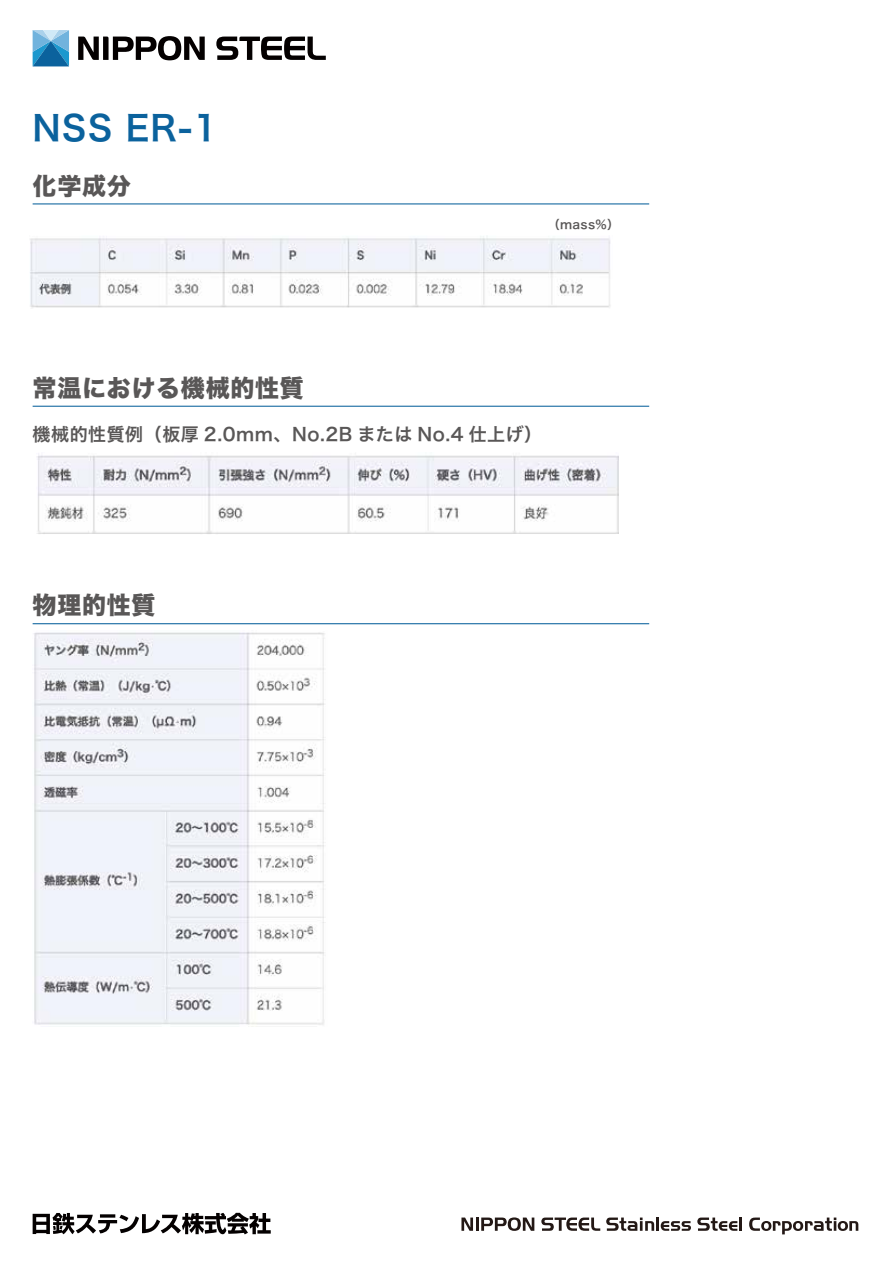
<style>
.page{position:relative;width:893px;height:1263px;background:#fff}
.page>*{position:absolute;margin:0;border:0;box-sizing:border-box;transform-origin:0 0}
.t1{font:34.5px "Hira Kaku Pro W6";color:#0b629d}
.t2{font:24px "Hira Kaku Std W8";letter-spacing:.03em;color:#595757}
.t3{font:18px "Hira Kaku Pro W6";letter-spacing:.03em;color:#595757}
.t4{font:12px "Hira Kaku Pro W6";color:#595757}
</style>
<div class="page">
<hr style="left:33px;top:203px;width:616px;height:1px;background:#0b629d">
<hr style="left:33px;top:406px;width:616px;height:1px;background:#0b629d">
<hr style="left:33px;top:623px;width:616px;height:1px;background:#0b629d">
<img style="left:30px;top:236px;width:581px;height:72px">
<img style="left:37px;top:453px;width:582px;height:81px">
<img style="left:34px;top:632px;width:292px;height:393px">
<svg style="left:33px;top:30px;width:36px;height:36px"></svg>
<svg style="left:78px;top:36px;width:127px;height:24px"></svg>
<svg style="left:216px;top:37px;width:110px;height:23px"></svg>
<svg style="left:33px;top:1213px;width:238px;height:21px"></svg>
<svg style="left:461px;top:1217px;width:12px;height:14px"></svg>
<hr style="left:476px;top:1217px;width:3px;height:14px;background:#231815">
<svg style="left:481px;top:1217px;width:53px;height:14px"></svg>
<svg style="left:541px;top:1217px;width:59px;height:14px"></svg>
<svg style="left:606px;top:1217px;width:48px;height:14px"></svg>
<hr style="left:656px;top:1217px;width:3px;height:14px;background:#231815">
<svg style="left:661px;top:1221px;width:30px;height:10px"></svg>
<svg style="left:697px;top:1217px;width:45px;height:14px"></svg>
<svg style="left:749px;top:1217px;width:109px;height:17px"></svg>
<h1 class="t1" style="left:33px;top:97px;width:187px">NSS ER-1</h1>
<h2 class="t2" style="left:33px;top:172px;width:100px">化学成分</h2>
<p class="t4" style="left:548px;top:213px;width:73px">（mass%）</p>
<h2 class="t2" style="left:33px;top:374px;width:273px">常温における機械的性質</h2>
<p class="t3" style="left:33px;top:417px;width:511px">機械的性質例（板厚 2.0mm、No.2B または No.4 仕上げ）</p>
<h2 class="t2" style="left:33px;top:592px;width:124px">物理的性質</h2>
</div>
